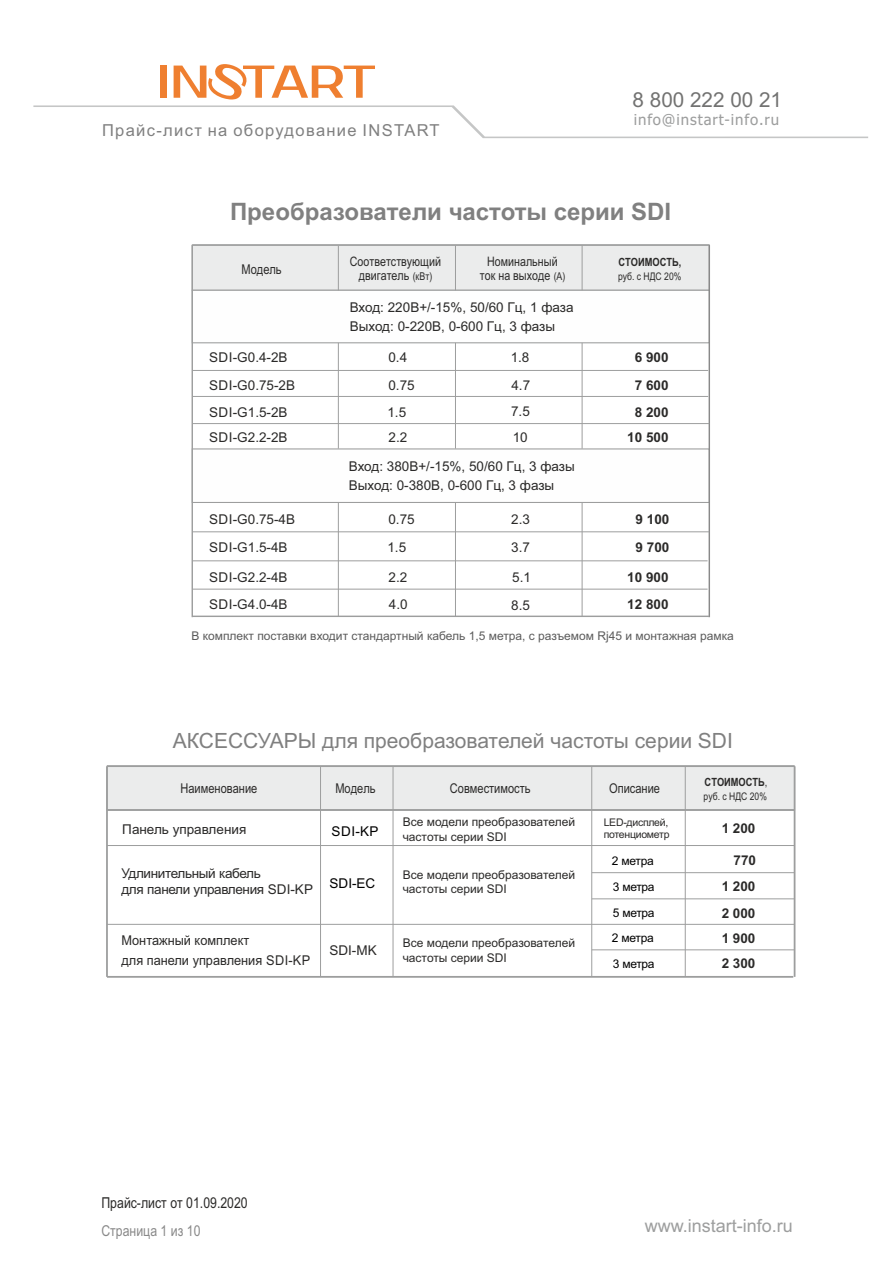
<style>
.page{position:relative;width:893px;height:1263px;background:#fff}
.page>*{position:absolute;margin:0;border:0;box-sizing:border-box;transform-origin:0 0}
.t1{font:700 24px "Arial";color:#808080}
.t2{font:21px "Arial";color:#808080}
.t3{font:20.7px "Arial";color:#727271}
.t4{font:18px "Arial";color:#9d9e9e}
.t5{font:16.5px "Arial";letter-spacing:.08em;color:#808080}
.t6{font:15px "Arial Narrow";color:#2b2a29}
.t7{font:15px "Tahoma";letter-spacing:.06em;color:#9d9e9e}
.t8{font:15px "Arial Narrow";color:#898989}
.t9{font:13.5px/28.8px "Arial";color:#2b2a29}
.t10{font:700 13.5px/26px "Arial";color:#2b2a29;text-align:right}
.t11{font:13.5px "Arial Narrow";color:#2b2a29}
.t12{font:13.5px/16.2px "Arial";letter-spacing:-.025em;color:#2b2a29}
.t13{font:13.5px/20.1px "Arial";color:#2b2a29;scale:.95 1}
.t14{font:13.5px "Arial";letter-spacing:.02em;color:#000}
.t15{font:13.05px/14.5px "Arial Narrow";color:#2b2a29;text-align:center}
.t16{font:12px/14.5px "Arial";color:#2b2a29}
.t17{font:12px "Arial";color:#5b5b5b}
.t18{font:12px/25.5px "Arial";letter-spacing:-.025em;color:#000}
.t19{font:700 11.25px "Arial Narrow";color:#2b2a29}
.t20{font:10.5px/12.5px "Arial";letter-spacing:-.025em;color:#2b2a29}
.t21{font:10.5px "Arial Narrow";color:#2b2a29}
.s1{font-size:10.8px}
.s2{font-weight:400}
</style>
<div class="page">
<div style="left:108px;top:767px;width:686px;height:42px;background:#ebecec"></div>
<hr style="left:393px;top:766px;width:1px;height:211px;background:#9d9e9e">
<hr style="left:107px;top:845px;width:688px;height:1px;background:#9d9e9e">
<hr style="left:320px;top:767px;width:1px;height:210px;background:#9d9e9e">
<hr style="left:685px;top:766px;width:1px;height:210px;background:#9d9e9e">
<hr style="left:591px;top:766px;width:1px;height:211px;background:#9d9e9e">
<svg style="left:591px;top:872px;width:203px;height:1px"></svg>
<hr style="left:107px;top:809px;width:687px;height:2px;background:#9d9e9e">
<hr style="left:107px;top:976px;width:686px;height:2px;background:#9d9e9e">
<hr style="left:107px;top:765px;width:687px;height:2px;background:#9d9e9e">
<hr style="left:794px;top:766px;width:1px;height:211px;background:#9d9e9e">
<hr style="left:106px;top:766px;width:2px;height:211px;background:#9d9e9e">
<svg style="left:591px;top:898px;width:203px;height:2px"></svg>
<hr style="left:107px;top:924px;width:688px;height:1px;background:#9d9e9e">
<svg style="left:591px;top:949px;width:203px;height:2px"></svg>
<svg style="left:33px;top:64px;width:835px;height:74px"></svg>
<svg style="left:191px;top:244px;width:519px;height:374px"></svg>
<p class="t5" style="left:102px;top:124px;width:339px">Прайс-лист на оборудование INSTART</p>
<h3 class="t3" style="left:633px;top:92px;width:151px">8 800 222 00 21</h3>
<p class="t7" style="left:634px;top:113px;width:147px">info@instart-info.ru</p>
<h1 class="t1" style="left:230px;top:203px;width:443px">Преобразователи частоты серии SDI</h1>
<p class="t11" style="left:242px;top:264px;width:42px">Модель</p>
<p class="t15" style="left:350px;top:255px;width:93px">Соответствующий двигатель <span class="s1">(кВт)</span></p>
<p class="t15" style="left:480px;top:255px;width:87px">Номинальный ток на выходе <span class="s1">(А)</span></p>
<p class="t9" style="left:350px;top:299px;width:225px;line-height:18.8px">Вход: 220В+/-15%, 50/60 Гц, 1 фаза<br>Выход: 0-220В, 0-600 Гц, 3 фазы</p>
<p class="t9" style="left:209px;top:344px;width:80px">SDI-G0.4-2B</p>
<p class="t9" style="left:387px;top:345px;width:29px;line-height:27.2px">0.4<br>0.75<br>1.5</p>
<p class="t9" style="left:389px;top:424px;width:20px">2.2</p>
<p class="t9" style="left:209px;top:373px;width:87px;line-height:26.8px">SDI-G0.75-2B<br>SDI-G1.5-2B</p>
<p class="t9" style="left:209px;top:424px;width:80px">SDI-G2.2-2B</p>
<p class="t9" style="left:511px;top:346px;width:21px;line-height:26.5px;text-align:justify">1.8<br>4.7<br>7.5<br>10</p>
<p class="t9" style="left:209px;top:506px;width:87px">SDI-G0.75-4B<br>SDI-G1.5-4B<br>SDI-G2.2-4B</p>
<p class="t9" style="left:209px;top:591px;width:80px">SDI-G4.0-4B</p>
<p class="t9" style="left:349px;top:458px;width:227px;line-height:18.8px">Вход: 380В+/-15%, 50/60 Гц, 3 фазы<br>Выход: 0-380В, 0-600 Гц, 3 фазы</p>
<p class="t9" style="left:387px;top:506px;width:29px">0.75<br>1.5<br>2.2</p>
<p class="t9" style="left:389px;top:591px;width:20px">4.0</p>
<p class="t9" style="left:511px;top:506px;width:21px;text-align:justify">2.3<br>3.7<br>5.1<br>8.5</p>
<p class="t19" style="left:618px;top:258px;width:64px">СТОИМОСТЬ,</p>
<p class="t21" style="left:618px;top:273px;width:65px">руб. с НДС 20%</p>
<p class="t10" style="left:635px;top:346px;width:35px">6 900</p>
<p class="t10" style="left:635px;top:373px;width:35px">7 600</p>
<p class="t10" style="left:627px;top:400px;width:43px;line-height:25.3px;text-align:center">8 200<br>10 500</p>
<p class="t10" style="left:627px;top:506px;width:44px;line-height:28.8px">9 100<br>9 700<br>10 900</p>
<p class="t10" style="left:627px;top:593px;width:43px">12 800</p>
<p class="t17" style="left:191px;top:631px;width:544px">В комплект поставки входит стандартный кабель 1,5 метра, с разъемом Rj45 и монтажная рамка</p>
<h2 class="t2" style="left:173px;top:733px;width:561px">АКСЕССУАРЫ для преобразователей частоты серии SDI</h2>
<p class="t11" style="left:180px;top:783px;width:78px">Наименование</p>
<p class="t11" style="left:335px;top:783px;width:42px">Модель</p>
<p class="t11" style="left:450px;top:783px;width:82px">Совместимость</p>
<p class="t9" style="left:122px;top:816px;width:126px">Панель управления</p>
<p class="t14" style="left:332px;top:826px;width:48px">SDI-KP</p>
<p class="t12" style="left:121px;top:866px;width:193px">Удлинительный кабель<br>для панели управления SDI-KP</p>
<p class="t14" style="left:329px;top:878px;width:47px">SDI-ЕС</p>
<p class="t16" style="left:403px;top:816px;width:174px">Все модели преобразователей частоты серии SDI</p>
<p class="t16" style="left:403px;top:868px;width:174px">Все модели преобразователей частоты серии SDI</p>
<p class="t11" style="left:609px;top:783px;width:52px">Описание</p>
<p class="t20" style="left:604px;top:817px;width:67px">LED-дисплей, потенциометр</p>
<p class="t18" style="left:612px;top:849px;width:44px">2 метра<br>3 метра</p>
<p class="t19" style="left:705px;top:778px;width:64px">СТОИМОСТЬ<span class="s2">,</span></p>
<p class="t21" style="left:704px;top:792px;width:65px">руб. с НДС 20%</p>
<p class="t10" style="left:722px;top:816px;width:35px">1 200</p>
<p class="t10" style="left:722px;top:849px;width:36px">770<br>1 200</p>
<p class="t18" style="left:613px;top:901px;width:43px">5 метра</p>
<p class="t10" style="left:722px;top:901px;width:35px">2 000</p>
<p class="t13" style="left:121px;top:932px;width:201px">Монтажный комплект<br>для панели управления SDI-KP</p>
<p class="t9" style="left:329px;top:937px;width:49px">SDI-MK</p>
<p class="t16" style="left:403px;top:937px;width:174px">Все модели преобразователей частоты серии SDI</p>
<p class="t18" style="left:612px;top:926px;width:44px">2 метра<br>3 метра</p>
<p class="t10" style="left:722px;top:926px;width:35px;text-align:left">1 900<br>2 300</p>
<p class="t6" style="left:101px;top:1197px;width:148px">Прайс-лист от 01.09.2020</p>
<p class="t8" style="left:101px;top:1225px;width:101px">Страница 1 из 10</p>
<h3 class="t4" style="left:645px;top:1219px;width:150px">www.instart-info.ru</h3>
</div>
